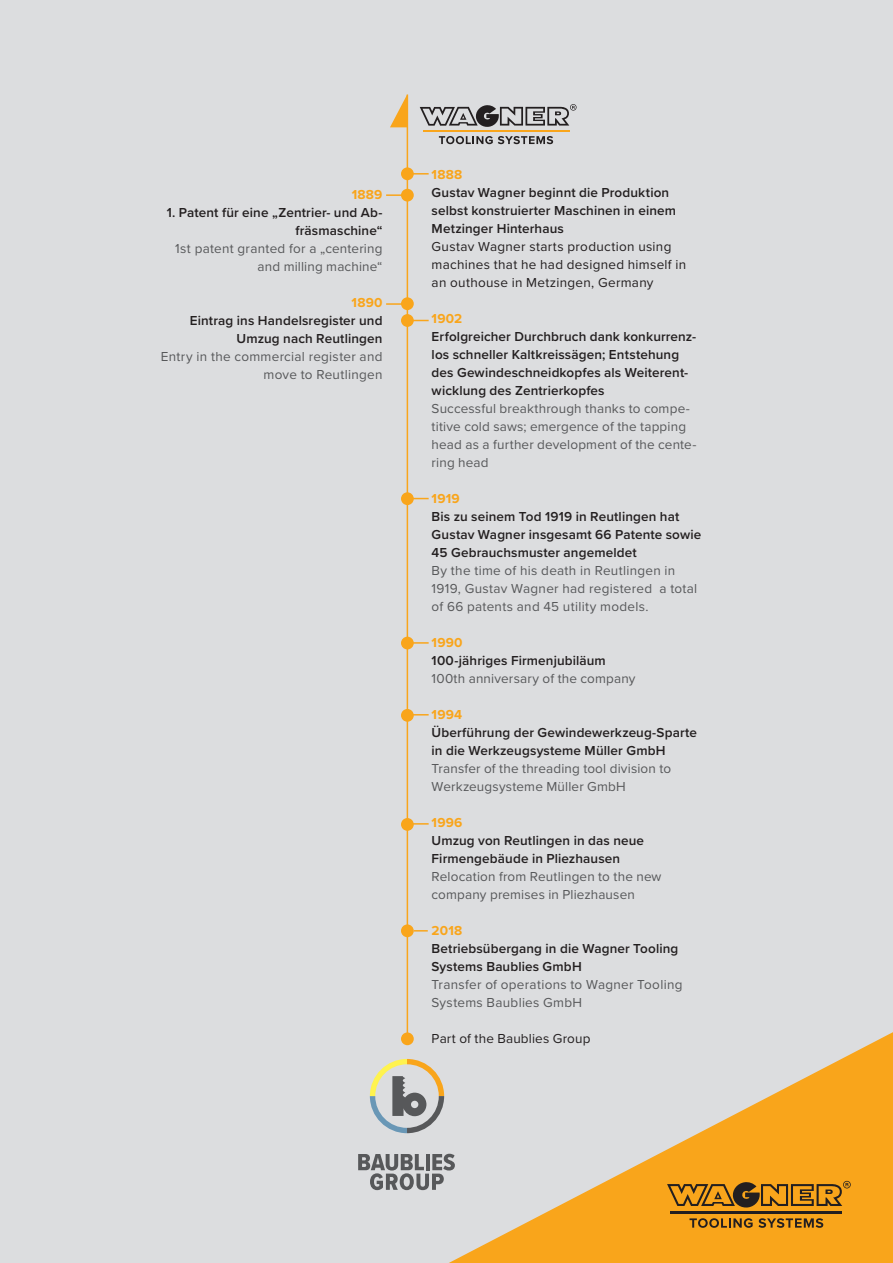
<style>
.page{position:relative;width:893px;height:1263px;background:#dcdddf}
.page>*{position:absolute;margin:0;border:0;box-sizing:border-box;transform-origin:0 0}
.t1{font:600 13.5px/18px "Proxima Nova";letter-spacing:.01em;color:#231f20}
.t2{font:13.5px/18px "Proxima Nova";letter-spacing:.015em;color:#57585a}
.t3{font:13.5px/18px "Proxima Nova";letter-spacing:.02em;color:#231f20}
.t4{font:700 13.5px "Proxima Nova";letter-spacing:.015em;color:#f9a51b}
</style>
<div class="page">
<hr style="left:423px;top:130px;width:146px;height:2px;background:#f9a51b">
<svg style="left:420px;top:104px;width:157px;height:23px"></svg>
<svg style="left:439px;top:136px;width:114px;height:8px"></svg>
<hr style="left:407px;top:94px;width:1px;height:942px;background:#f9a51b">
<svg style="left:390px;top:94px;width:17px;height:33px"></svg>
<div style="left:401px;top:167px;width:13px;height:13px;background:#f9a51b;border-radius:50%"></div>
<div style="left:401px;top:297px;width:13px;height:13px;background:#f9a51b;border-radius:50%"></div>
<div style="left:401px;top:314px;width:13px;height:13px;background:#f9a51b;border-radius:50%"></div>
<div style="left:401px;top:924px;width:13px;height:13px;background:#f9a51b;border-radius:50%"></div>
<div style="left:401px;top:1032px;width:13px;height:13px;background:#f9a51b;border-radius:50%"></div>
<div style="left:401px;top:492px;width:13px;height:13px;background:#f9a51b;border-radius:50%"></div>
<div style="left:401px;top:637px;width:13px;height:12px;background:#f9a51b;border-radius:50%"></div>
<div style="left:401px;top:189px;width:13px;height:13px;background:#f9a51b;border-radius:50%"></div>
<div style="left:401px;top:709px;width:13px;height:13px;background:#f9a51b;border-radius:50%"></div>
<div style="left:401px;top:818px;width:13px;height:13px;background:#f9a51b;border-radius:50%"></div>
<hr style="left:408px;top:173px;width:21px;height:2px;background:#f9a51b">
<svg style="left:414px;top:320px;width:15px;height:1px"></svg>
<svg style="left:414px;top:498px;width:15px;height:1px"></svg>
<hr style="left:408px;top:642px;width:21px;height:2px;background:#f9a51b">
<svg style="left:414px;top:930px;width:14px;height:1px"></svg>
<svg style="left:414px;top:714px;width:15px;height:1px"></svg>
<hr style="left:408px;top:823px;width:21px;height:2px;background:#f9a51b">
<hr style="left:386px;top:194px;width:21px;height:2px;background:#f9a51b">
<hr style="left:386px;top:303px;width:21px;height:2px;background:#f9a51b">
<svg style="left:370px;top:1059px;width:74px;height:74px"></svg>
<svg style="left:358px;top:1154px;width:91px;height:36px"></svg>
<svg style="left:449px;top:1032px;width:444px;height:231px"></svg>
<hr style="left:671px;top:1211px;width:171px;height:2px;background:#231f20">
<svg style="left:667px;top:1181px;width:184px;height:27px;background:#b1781c"></svg>
<svg style="left:689px;top:1218px;width:134px;height:10px"></svg>
<p class="t4" style="left:352px;top:185px;width:32px">1889</p>
<p class="t1" style="left:167px;top:203px;width:217px;text-align:right">1. Patent für eine „Zentrier- und Ab&shy;fräsmaschine“</p>
<p class="t2" style="left:175px;top:239px;width:209px;text-align:right">1st patent granted for a „centering and milling machine“</p>
<p class="t4" style="left:352px;top:293px;width:32px">1890</p>
<p class="t1" style="left:190px;top:311px;width:194px;text-align:right">Eintrag ins Handelsregister und<br>Umzug nach Reutlingen</p>
<p class="t2" style="left:161px;top:347px;width:223px;text-align:right">Entry in the commercial register and move to Reutlingen</p>
<p class="t4" style="left:432px;top:164px;width:32px">1888</p>
<p class="t1" style="left:432px;top:183px;width:246px">Gustav Wagner beginnt die Produktion selbst konstruierter Maschinen in einem<br>Metzinger Hinterhaus</p>
<p class="t3" style="left:432px;top:237px;width:256px">Gustav Wagner starts production using machines that he had designed himself in an outhouse in Metzingen, Germany</p>
<p class="t4" style="left:432px;top:308px;width:32px">1902</p>
<p class="t1" style="left:432px;top:327px;width:266px">Erfolgreicher Durchbruch dank konkurrenz&shy;los schneller Kaltkreissägen; Entstehung des Gewindeschneidkopfes als Weiterent&shy;wicklung des Zentrierkopfes</p>
<p class="t2" style="left:432px;top:399px;width:266px">Successful breakthrough thanks to compe&shy;titive cold saws; emergence of the tapping head as a further development of the cente&shy;ring head</p>
<p class="t4" style="left:432px;top:488px;width:30px">1919</p>
<p class="t1" style="left:432px;top:507px;width:271px">Bis zu seinem Tod 1919 in Reutlingen hat<br>Gustav Wagner insgesamt 66 Patente sowie<br>45 Gebrauchsmuster angemeldet</p>
<p class="t2" style="left:432px;top:561px;width:267px">By the time of his death in Reutlingen in<br>1919, Gustav Wagner had registered a total of 66 patents and 45 utility models.</p>
<p class="t4" style="left:432px;top:632px;width:32px">1990</p>
<p class="t1" style="left:432px;top:651px;width:176px">100-jähriges Firmenjubiläum</p>
<p class="t2" style="left:432px;top:669px;width:205px">100th anniversary of the company</p>
<p class="t4" style="left:432px;top:704px;width:32px">1994</p>
<p class="t1" style="left:432px;top:723px;width:267px">Überführung der Gewindewerkzeug-Sparte in die Werkzeugsysteme Müller GmbH</p>
<p class="t2" style="left:432px;top:759px;width:241px">Transfer of the threading tool division to<br>Werkzeugsysteme Müller GmbH</p>
<p class="t4" style="left:432px;top:812px;width:32px">1996</p>
<p class="t1" style="left:432px;top:831px;width:214px">Umzug von Reutlingen in das neue<br>Firmengebäude in Pliezhausen</p>
<p class="t2" style="left:432px;top:867px;width:231px">Relocation from Reutlingen to the new company premises in Pliezhausen</p>
<p class="t4" style="left:432px;top:920px;width:32px">2018</p>
<p class="t1" style="left:432px;top:939px;width:248px">Betriebsübergang in die Wagner Tooling<br>Systems Baublies GmbH</p>
<p class="t2" style="left:432px;top:975px;width:252px">Transfer of operations to Wagner Tooling<br>Systems Baublies GmbH</p>
<p class="t3" style="left:432px;top:1029px;width:160px">Part of the Baublies Group</p>
</div>
